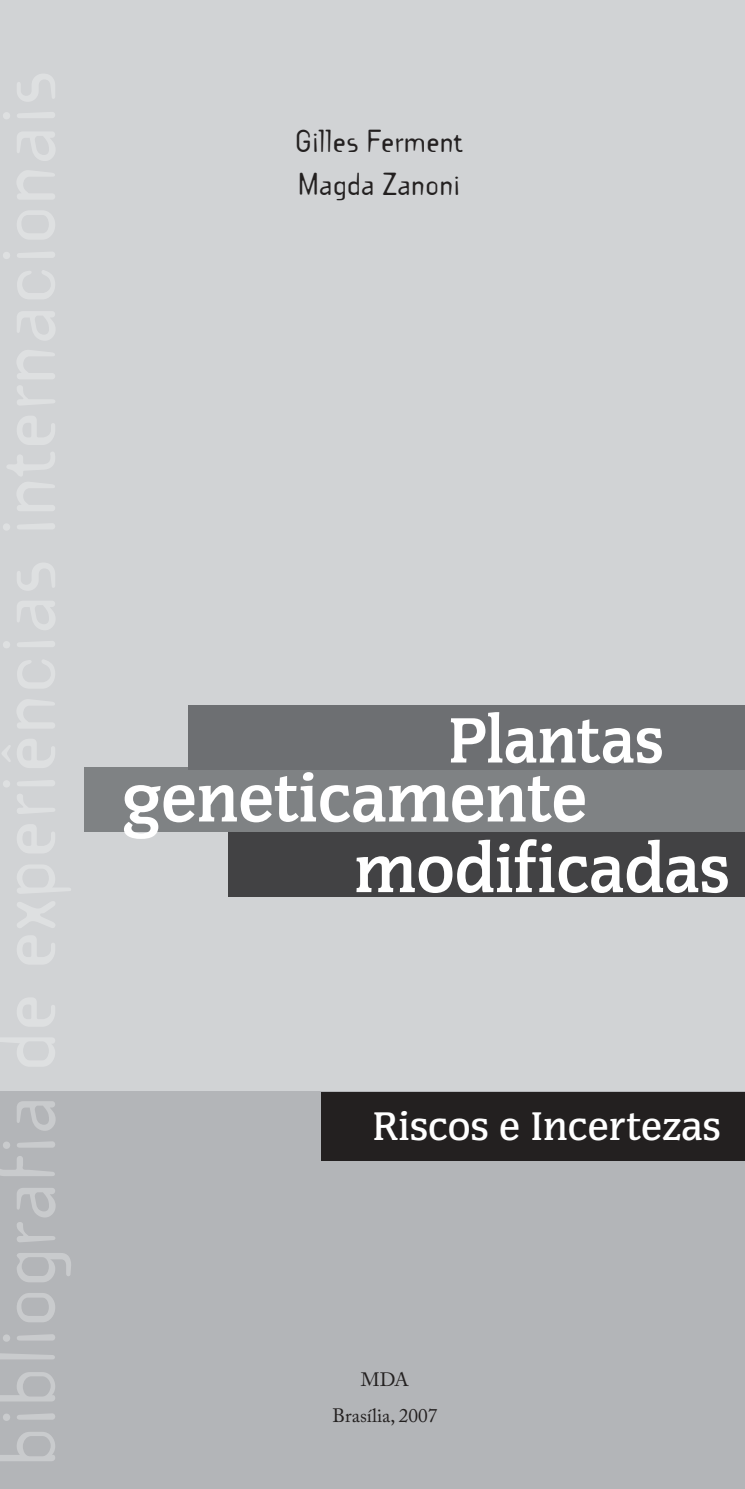
<style>
.page{position:relative;width:745px;height:1489px;background:#fff}
.page>*{position:absolute;margin:0;border:0;box-sizing:border-box;transform-origin:0 0}
.t1{font:700 70px "Congress T";color:#fff}
.t2{font:700 68.95px "Congress T";color:#fff}
.t3{font:700 66.33px "Congress T";color:#fff}
.t4{font:500 41.48px "Congress T";color:#fff}
.t5{font:28px/43.1px "Template Gothic";color:#232020}
.t6{font:19.25px/36.2px "Adobe Caslon Pro";color:#232020;text-align:center}
</style>
<div class="page">
<div style="left:0;top:0;width:744px;height:1488px;background:#d1d3d5"></div>
<div style="left:0;top:1091px;width:744px;height:397px;background:#b3b5b8"></div>
<div style="left:321px;top:1092px;width:423px;height:69px;background:#232020"></div>
<div style="left:228px;top:832px;width:516px;height:65px;background:#424244"></div>
<div style="left:85px;top:767px;width:659px;height:65px;background:#7f8284"></div>
<div style="left:188px;top:705px;width:556px;height:65px;background:#6d6f72"></div>
<svg style="left:0;top:1432px;width:55px;height:28px"></svg>
<svg style="left:3px;top:1413px;width:52px;height:7px"></svg>
<svg style="left:0;top:1353px;width:55px;height:48px"></svg>
<svg style="left:3px;top:1334px;width:52px;height:7px"></svg>
<svg style="left:17px;top:1293px;width:38px;height:29px"></svg>
<svg style="left:17px;top:1253px;width:54px;height:29px"></svg>
<svg style="left:17px;top:1188px;width:39px;height:54px"></svg>
<svg style="left:0;top:1156px;width:55px;height:20px"></svg>
<svg style="left:3px;top:1141px;width:52px;height:7px"></svg>
<svg style="left:17px;top:1101px;width:39px;height:29px"></svg>
<svg style="left:0;top:1038px;width:55px;height:28px"></svg>
<svg style="left:17px;top:998px;width:38px;height:28px"></svg>
<svg style="left:17px;top:936px;width:38px;height:28px"></svg>
<svg style="left:17px;top:901px;width:38px;height:27px"></svg>
<svg style="left:17px;top:865px;width:54px;height:28px"></svg>
<svg style="left:17px;top:824px;width:38px;height:29px"></svg>
<svg style="left:17px;top:794px;width:38px;height:20px"></svg>
<svg style="left:3px;top:780px;width:52px;height:7px"></svg>
<svg style="left:2px;top:739px;width:53px;height:29px"></svg>
<svg style="left:17px;top:699px;width:38px;height:29px"></svg>
<svg style="left:17px;top:660px;width:38px;height:28px"></svg>
<svg style="left:3px;top:641px;width:52px;height:7px"></svg>
<svg style="left:17px;top:601px;width:38px;height:29px"></svg>
<svg style="left:17px;top:563px;width:38px;height:28px"></svg>
<svg style="left:3px;top:523px;width:52px;height:7px"></svg>
<svg style="left:7px;top:452px;width:48px;height:59px"></svg>
<svg style="left:17px;top:416px;width:38px;height:29px"></svg>
<svg style="left:17px;top:385px;width:38px;height:20px"></svg>
<svg style="left:17px;top:350px;width:38px;height:29px"></svg>
<svg style="left:17px;top:311px;width:38px;height:29px"></svg>
<svg style="left:17px;top:270px;width:38px;height:29px"></svg>
<svg style="left:3px;top:252px;width:52px;height:7px"></svg>
<svg style="left:17px;top:211px;width:38px;height:28px"></svg>
<svg style="left:17px;top:170px;width:38px;height:29px"></svg>
<svg style="left:17px;top:132px;width:38px;height:29px"></svg>
<svg style="left:3px;top:112px;width:52px;height:7px"></svg>
<svg style="left:17px;top:74px;width:38px;height:28px"></svg>
<p class="t5" style="left:295px;top:118px;width:169px">Gilles Ferment<br>Magda Zanoni</p>
<h3 class="t3" style="left:448px;top:701px;width:217px">Plantas</h3>
<h1 class="t1" style="left:123px;top:757px;width:466px">geneticamente</h1>
<h2 class="t2" style="left:354px;top:828px;width:376px">modificadas</h2>
<h3 class="t4" style="left:372px;top:1101px;width:350px">Riscos e Incertezas</h3>
<p class="t6" style="left:332px;top:1360px;width:106px">MDA<br>Brasília, 2007</p>
</div>
